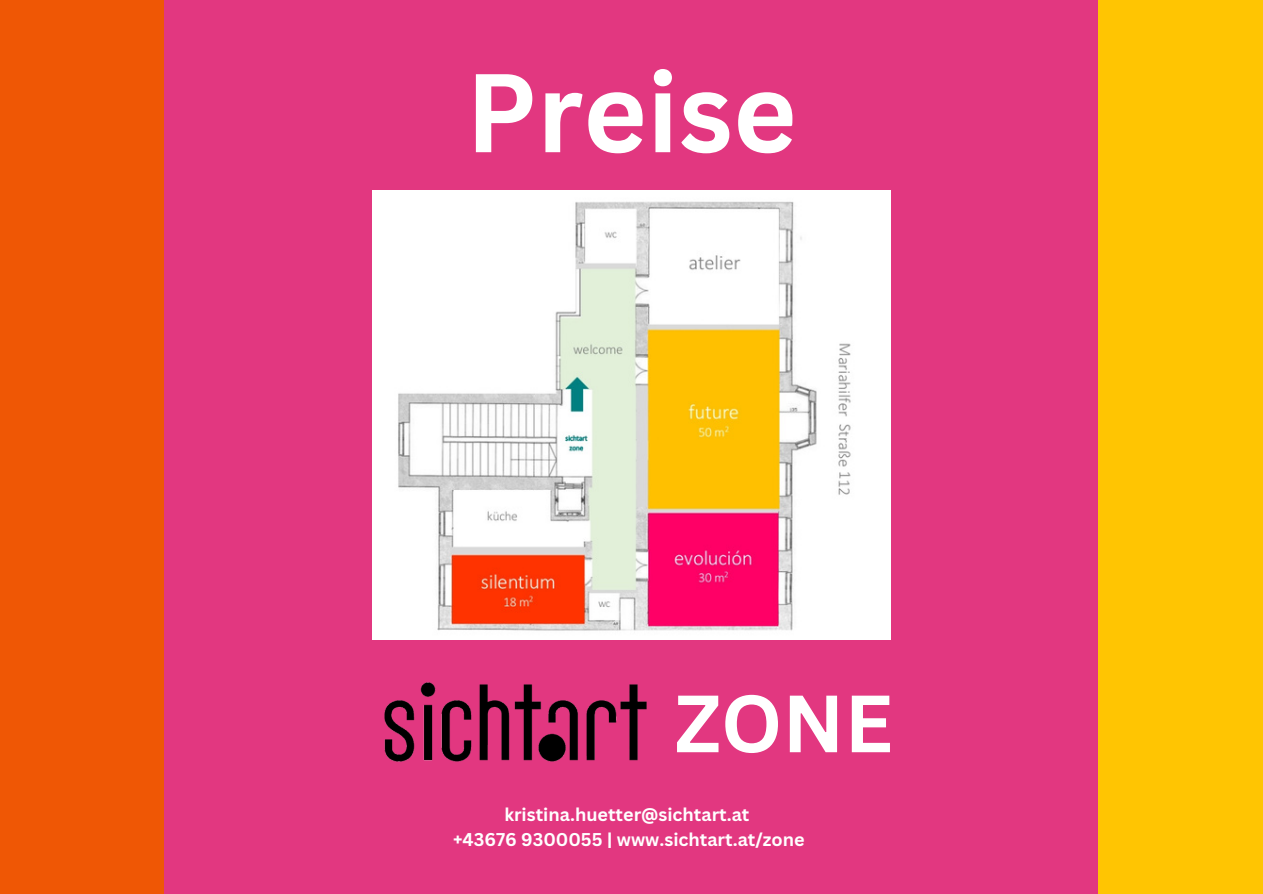
<style>
.page{position:relative;width:1263px;height:894px;background:#fff}
.page>*{position:absolute;margin:0;border:0;box-sizing:border-box;transform-origin:0 0}
.t1{font:700 109.2px "Canva Sans";color:#fff}
.t2{font:700 79.2px "Canva Sans";color:#fff}
.t3{font:700 18px "Canva Sans";color:#fff}
</style>
<div class="page">
<div style="left:164px;top:0;width:934px;height:893px;background:#e23780"></div>
<div style="left:1098px;top:0;width:165px;height:893px;background:#ffc502"></div>
<div style="left:0;top:0;width:164px;height:893px;background:#ef5705"></div>
<img style="left:372px;top:191px;width:519px;height:448px">
<img style="left:384px;top:682px;width:263px;height:80px">
<p class="t1" style="left:466px;top:35px;width:332px">Preise</p>
<p class="t2" style="left:675px;top:667px;width:220px">ZONE</p>
<p class="t3" style="left:504px;top:801px;width:247px">kristina.huetter@sichtart.at</p>
<p class="t3" style="left:453px;top:826px;width:353px">+43676 9300055 | www.sichtart.at/zone</p>
</div>
